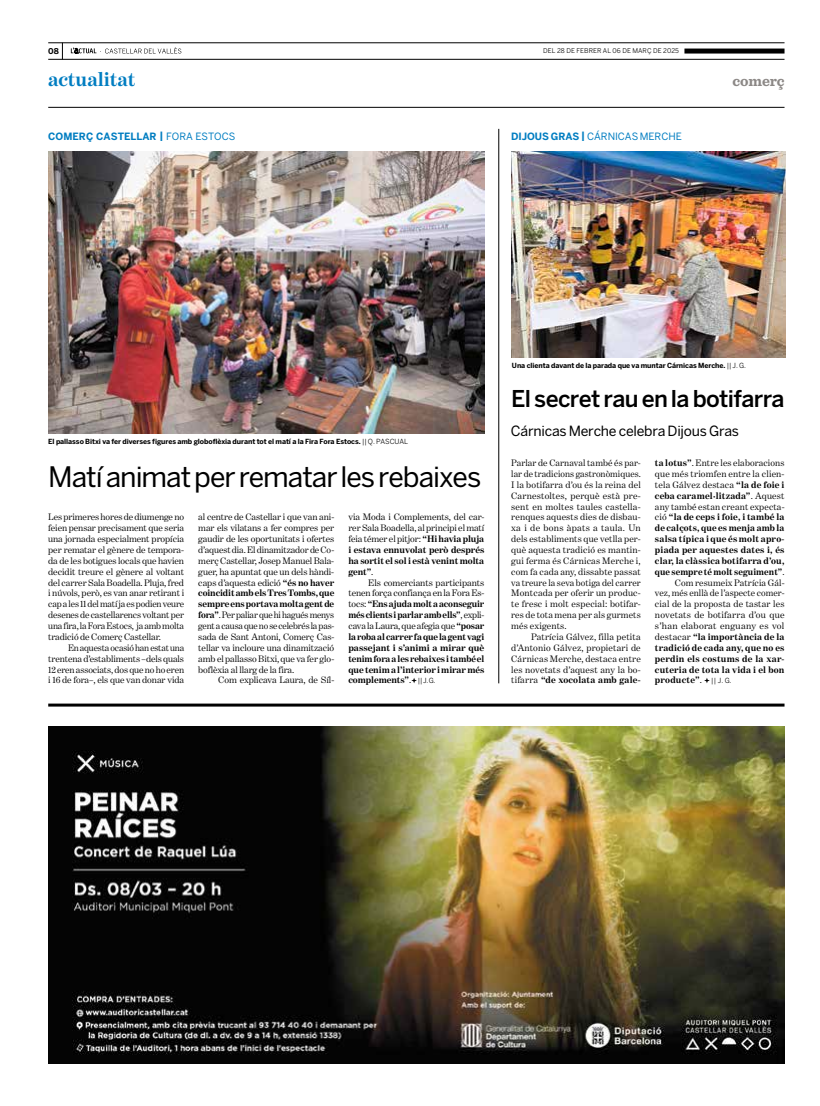
<style>
.page{position:relative;width:820px;height:1106px;background:#fff}
.page>*{position:absolute;margin:0;border:0;box-sizing:border-box;transform-origin:0 0}
.t1{font:28px "Benton Sans";letter-spacing:-.035em;color:#000}
.t2{font:500 23px "Benton Sans";letter-spacing:-.03em;color:#000}
.t3{font:700 20px "Benton Modern One";letter-spacing:-.005em;color:#007dc1}
.t4{font:700 15px "Sentinel";letter-spacing:-.005em;color:#8c8886}
.t5{font:14px "Benton Sans";letter-spacing:-.015em;color:#000}
.t6{font:700 10px "Benton Sans";letter-spacing:.005em;color:#007dc1}
.t7{font:10px "Benton Sans";letter-spacing:-.005em;color:#007dc1}
.t8{font:9.5px/10.9px "Benton Modern One";letter-spacing:.01em;color:#000;text-align:justify}
.t9{font:700 9.5px/10.9px "Benton Modern One";letter-spacing:.02em;color:#000;text-align:justify}
.t10{font:700 8px "Benton Sans";color:#000}
.t11{font:700 7px "Benton Sans";letter-spacing:-.01em;color:#000}
.t12{font:6.5px "Benton Sans";letter-spacing:.005em;color:#000}
.s1{font-weight:400}
.s2{font-weight:700}
.s3{font-family:"Benton Sans";font-weight:400;font-size:7px}
</style>
<div class="page">
<svg style="left:62px;top:44px;width:1px;height:15px"></svg>
<hr style="left:48px;top:107px;width:736px;height:1px;background:#000">
<hr style="left:48px;top:43px;width:736px;height:1px;background:#000">
<hr style="left:48px;top:59px;width:736px;height:1px;background:#000">
<div style="left:684px;top:49px;width:100px;height:5px;background:#000"></div>
<svg style="left:71px;top:47px;width:110px;height:7px"></svg>
<hr style="left:48px;top:703px;width:736px;height:3px;background:#000">
<hr style="left:498px;top:129px;width:1px;height:554px;background:#000">
<svg style="left:704px;top:678px;width:5px;height:5px"></svg>
<img style="left:512px;top:151px;width:272px;height:206px">
<img style="left:48px;top:151px;width:436px;height:282px">
<svg style="left:411px;top:678px;width:6px;height:5px"></svg>
<img style="left:48px;top:726px;width:736px;height:337px">
<p class="t10" style="left:48px;top:46px;width:12px">08</p>
<p class="t12" style="left:543px;top:47px;width:137px">DEL 28 DE FEBRER AL 06 DE MARÇ DE 2025</p>
<h3 class="t3" style="left:48px;top:68px;width:89px">actualitat</h3>
<h3 class="t4" style="left:732px;top:69px;width:54px">comerç</h3>
<p class="t6" style="left:48px;top:131px;width:189px">COMERÇ CASTELLAR | <span class="s1">FORA ESTOCS</span></p>
<p class="t7" style="left:511px;top:131px;width:172px"><span class="s2">DIJOUS GRAS |</span> CÁRNICAS MERCHE</p>
<p class="t11" style="left:48px;top:437px;width:361px">El pallasso Bitxi va fer diverses figures amb globoflèxia durant tot el matí a la Fira Fora Estocs. <span class="s1">|| Q. PASCUAL</span></p>
<h1 class="t1" style="left:48px;top:460px;width:434px">Matí animat per rematar les rebaixes</h1>
<p class="t8" style="left:48px;top:512px;width:137px">Les primeres hores de diumenge no feien pensar precisament que seria una jornada especialment propícia per rematar el gènere de tempora&shy;da de les botigues locals que havien decidit treure el gènere al voltant del carrer Sala Boadella. Pluja, fred i núvols, però, es van anar retirant i cap a les 11 del matí ja es podien veure desenes de castellarencs voltant per una fira, la Fora Estocs, ja amb molta tradició de Comerç Castellar.</p>
<p class="t8" style="left:48px;top:642px;width:137px;text-indent:20px">En aquesta ocasió han estat una trentena d’establiments –dels quals 12 eren associats, dos que no ho eren i 16 de fora–, els que van donar vida</p>
<p class="t8" style="left:198px;top:512px;width:137px">al centre de Castellar i que van ani&shy;mar els vilatans a fer compres per gaudir de les oportunitats i ofertes d’aquest dia. El dinamitzador de Co&shy;merç Castellar, Josep Manuel Bala&shy;guer, ha apuntat que un dels hàndi&shy;caps d’aquesta edició <span class="s2">“és no haver coincidit amb els Tres Tombs, que sempre ens portava molta gent de fora”</span>. Per paliar que hi hagués menys gent a causa que no se celebrés la pas&shy;sada de Sant Antoni, Comerç Cas&shy;tellar va incloure una dinamització amb el pallasso Bitxi, que va fer glo&shy;boflèxia al llarg de la fira.</p>
<p class="t8" style="left:218px;top:674px;width:117px">Com explicava Laura, de Síl-</p>
<p class="t8" style="left:348px;top:512px;width:137px">via Moda i Complements, del car&shy;rer Sala Boadella, al principi el matí feia témer el pitjor: <span class="s2">“Hi havia pluja i estava ennuvolat però després ha sortit el sol i està venint molta gent”</span>.</p>
<p class="t9" style="left:348px;top:577px;width:137px;text-indent:20px"><span class="s1">Els comerciants participants tenen força confiança en la Fora Es&shy;tocs:</span> “Ens ajuda molt a aconseguir més clients i parlar amb ells”<span class="s1">, expli&shy;cava la Laura, que afegia que</span> “posar la roba al carrer fa que la gent vagi passejant i s’animi a mirar què tenim fora a les rebaixes i també el que tenim a l’interior i mirar més complements”<span class="s1">.</span> <span class="s3">|| J. G.</span></p>
<p class="t11" style="left:512px;top:361px;width:235px">Una clienta davant de la parada que va muntar Cárnicas Merche. <span class="s1">|| J. G.</span></p>
<h2 class="t2" style="left:511px;top:385px;width:274px">El secret rau en la botifarra</h2>
<h3 class="t5" style="left:510px;top:423px;width:229px">Cárnicas Merche celebra Dijous Gras</h3>
<p class="t8" style="left:511px;top:457px;width:131px">Parlar de Carnaval també és par&shy;lar de tradicions gastronòmiques.<br>I la botifarra d’ou és la reina del Carnestoltes, perquè està pre&shy;sent en moltes taules castella&shy;renques aquests dies de disbau&shy;xa i de bons àpats a taula. Un dels establiments que vetlla per&shy;què aquesta tradició es mantin&shy;gui ferma és Cárnicas Merche i, com fa cada any, dissabte passat va treure la seva botiga del carrer Montcada per oferir un produc&shy;te fresc i molt especial: botifar&shy;res de tota mena per als gurmets més exigents.</p>
<p class="t8" style="left:511px;top:631px;width:131px;text-indent:20px">Patrícia Gálvez, filla petita d’Antonio Gálvez, propietari de Cárnicas Merche, destaca entre les novetats d’aquest any la bo&shy;tifarra <span class="s2">“de xocolata amb gale-</span></p>
<p class="t8" style="left:654px;top:457px;width:131px"><span class="s2">ta lotus”</span>. Entre les elaboracions</p>
<p class="t8" style="left:654px;top:468px;width:131px">que més triomfen entre la clien-</p>
<p class="t8" style="left:654px;top:479px;width:131px">tela Gálvez destaca <span class="s2">“la de foie i</span></p>
<p class="t9" style="left:654px;top:490px;width:131px">ceba caramel·litzada”<span class="s1">. Aquest</span></p>
<p class="t8" style="left:654px;top:501px;width:131px">any també estan creant expecta-</p>
<p class="t9" style="left:654px;top:511px;width:131px"><span class="s1">ció</span> “la de ceps i foie, i també la</p>
<p class="t9" style="left:654px;top:522px;width:131px">de calçots, que es menja amb la</p>
<p class="t9" style="left:654px;top:533px;width:131px">salsa típica i que és molt apro-</p>
<p class="t9" style="left:654px;top:544px;width:131px">piada per aquestes dates i, és</p>
<p class="t9" style="left:654px;top:555px;width:131px">clar, la clàssica botifarra d’ou,</p>
<p class="t9" style="left:654px;top:566px;width:131px">que sempre té molt seguiment”<span class="s1">.</span></p>
<p class="t8" style="left:674px;top:577px;width:111px">Com resumeix Patrícia Gál-</p>
<p class="t8" style="left:654px;top:588px;width:131px">vez, més enllà de l’aspecte comer-</p>
<p class="t8" style="left:654px;top:598px;width:131px">cial de la proposta de tastar les</p>
<p class="t8" style="left:654px;top:609px;width:131px">novetats de botifarra d’ou que</p>
<p class="t8" style="left:654px;top:620px;width:131px">s’han elaborat enguany es vol</p>
<p class="t9" style="left:654px;top:631px;width:131px"><span class="s1">destacar</span> “la importància de la</p>
<p class="t9" style="left:654px;top:642px;width:131px">tradició de cada any, que no es</p>
<p class="t9" style="left:654px;top:653px;width:131px">perdin els costums de la xar-</p>
<p class="t9" style="left:654px;top:663px;width:131px">cuteria de tota la vida i el bon</p>
<p class="t9" style="left:654px;top:674px;width:78px">producte”<span class="s1">.</span> <span class="s3">|| J. G.</span></p>
</div>
